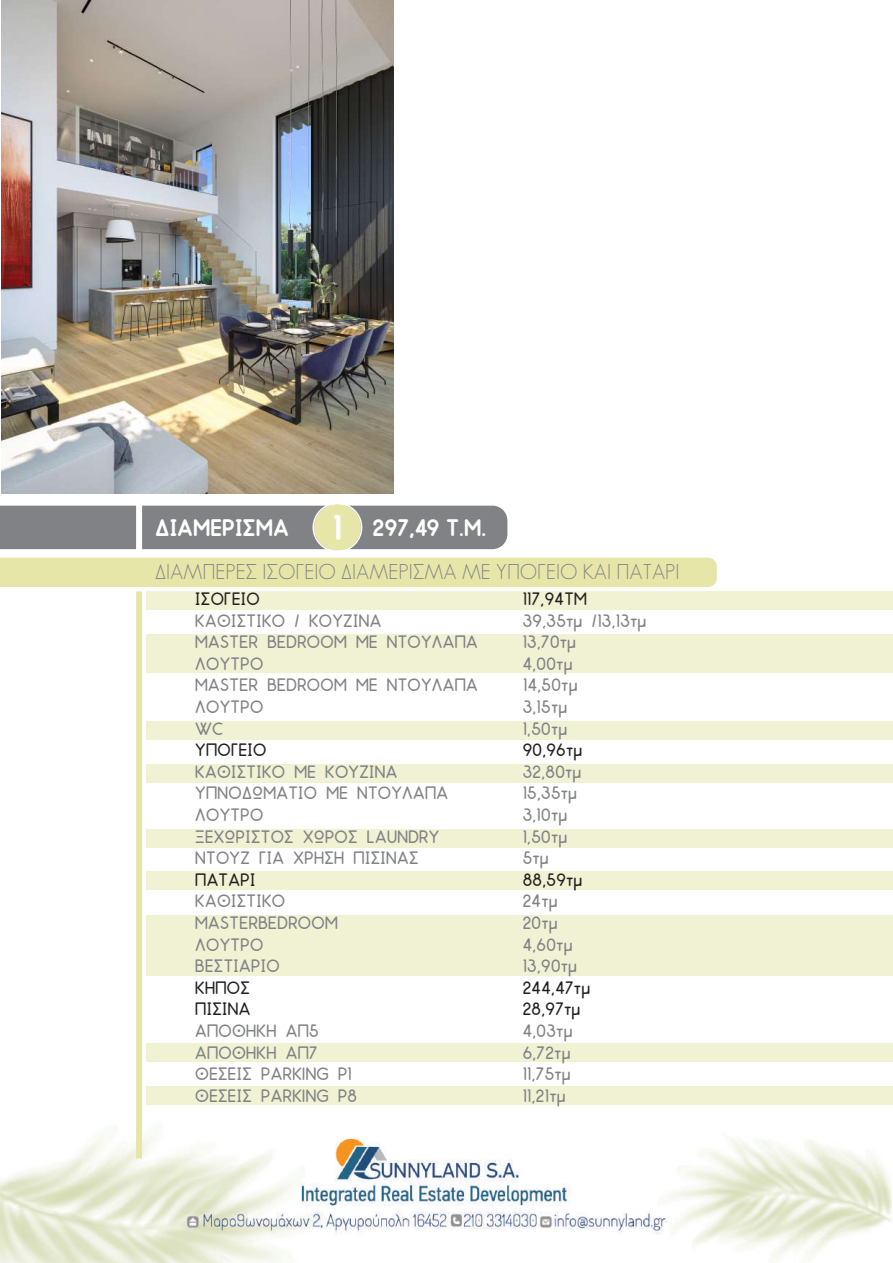
<style>
.page{position:relative;width:893px;height:1263px;background:#fff}
.page>*{position:absolute;margin:0;border:0;box-sizing:border-box;transform-origin:0 0}
.t1{font:700 24px "Aka Acid Odin";color:#fff}
.t2{font:300 21px "Aka Acid Geosans";color:#808285}
.t3{font:18px "Aka Acid Odin";color:#808285}
.t4{font:18px "Aka Acid Odin";color:#231f20}
.s1{font-size:36px}
</style>
<div class="page">
<div style="left:146px;top:591px;width:747px;height:18px;background:#f1f2d4"></div>
<div style="left:146px;top:871px;width:747px;height:18px;background:#f1f2d4"></div>
<div style="left:146px;top:634px;width:747px;height:39px;background:#f1f2d4"></div>
<div style="left:146px;top:721px;width:747px;height:18px;background:#f1f2d4"></div>
<div style="left:146px;top:764px;width:747px;height:18px;background:#f1f2d4"></div>
<div style="left:146px;top:829px;width:747px;height:18px;background:#f1f2d4"></div>
<div style="left:146px;top:915px;width:747px;height:60px;background:#f1f2d4"></div>
<div style="left:146px;top:1043px;width:747px;height:18px;background:#f1f2d4"></div>
<div style="left:146px;top:1087px;width:747px;height:18px;background:#f1f2d4"></div>
<img style="left:1px;top:1126px;width:891px;height:137px">
<div style="left:0;top:558px;width:717px;height:29px;background:#e5e6a7"></div>
<img style="left:1px;top:1px;width:392px;height:493px">
<svg style="left:0;top:504px;width:507px;height:47px;background:#919391"></svg>
<div style="left:136px;top:497px;width:6px;height:56px;background:#fff"></div>
<div style="left:136px;top:591px;width:6px;height:567px;background:#e5e6a7"></div>
<h1 class="t1" style="left:155px;top:519px;width:332px">ΔΙΑΜΕΡΙΣΜΑ <span class="s1">1</span> 297,49 Τ.Μ.</h1>
<p class="t2" style="left:155px;top:564px;width:526px">ΔΙΑΜΠΕΡΕΣ ΙΣΟΓΕΙΟ ΔΙΑΜΕΡΙΣΜΑ ΜΕ ΥΠΟΓΕΙΟ ΚΑΙ ΠΑΤΑΡΙ</p>
<p class="t4" style="left:195px;top:587px;width:66px">ΙΣΟΓΕΙΟ</p>
<p class="t4" style="left:522px;top:587px;width:66px">117,94ΤΜ</p>
<p class="t3" style="left:195px;top:609px;width:188px">ΚΑΘΙΣΤΙΚΟ / ΚΟΥΖΙΝΑ</p>
<p class="t3" style="left:522px;top:609px;width:126px">39,35τμ /13,13τμ</p>
<p class="t3" style="left:195px;top:630px;width:284px">MASTER BEDROOM ΜΕ ΝΤΟΥΛΑΠΑ</p>
<p class="t3" style="left:522px;top:630px;width:55px">13,70τμ</p>
<p class="t3" style="left:195px;top:652px;width:70px">ΛΟΥΤΡΟ</p>
<p class="t3" style="left:522px;top:652px;width:52px">4,00τμ</p>
<p class="t3" style="left:195px;top:674px;width:284px">MASTER BEDROOM ΜΕ ΝΤΟΥΛΑΠΑ</p>
<p class="t3" style="left:523px;top:674px;width:56px">14,50τμ</p>
<p class="t3" style="left:195px;top:695px;width:70px">ΛΟΥΤΡΟ</p>
<p class="t3" style="left:522px;top:695px;width:46px">3,15τμ</p>
<p class="t3" style="left:195px;top:717px;width:30px">WC</p>
<p class="t3" style="left:522px;top:717px;width:46px">1,50τμ</p>
<p class="t4" style="left:195px;top:738px;width:73px">ΥΠΟΓΕΙΟ</p>
<p class="t4" style="left:522px;top:738px;width:61px">90,96τμ</p>
<p class="t3" style="left:195px;top:760px;width:204px">ΚΑΘΙΣΤΙΚΟ ΜΕ ΚΟΥΖΙΝΑ</p>
<p class="t3" style="left:522px;top:760px;width:61px">32,80τμ</p>
<p class="t3" style="left:195px;top:782px;width:255px">ΥΠΝΟΔΩΜΑΤΙΟ ΜΕ ΝΤΟΥΛΑΠΑ</p>
<p class="t3" style="left:522px;top:782px;width:56px">15,35τμ</p>
<p class="t3" style="left:195px;top:803px;width:70px">ΛΟΥΤΡΟ</p>
<p class="t3" style="left:522px;top:803px;width:46px">3,10τμ</p>
<p class="t3" style="left:195px;top:825px;width:246px">ΞΕΧΩΡΙΣΤΟΣ ΧΩΡΟΣ LAUNDRY</p>
<p class="t3" style="left:522px;top:825px;width:46px">1,50τμ</p>
<p class="t3" style="left:195px;top:846px;width:225px">ΝΤΟΥΖ ΓΙΑ ΧΡΗΣΗ ΠΙΣΙΝΑΣ</p>
<p class="t3" style="left:522px;top:846px;width:28px">5τμ</p>
<p class="t4" style="left:195px;top:868px;width:62px">ΠΑΤΑΡΙ</p>
<p class="t4" style="left:522px;top:868px;width:61px">88,59τμ</p>
<p class="t3" style="left:195px;top:890px;width:92px">ΚΑΘΙΣΤΙΚΟ</p>
<p class="t3" style="left:522px;top:890px;width:37px">24τμ</p>
<p class="t3" style="left:195px;top:911px;width:144px">MASTERBEDROOM</p>
<p class="t3" style="left:522px;top:911px;width:37px">20τμ</p>
<p class="t3" style="left:195px;top:933px;width:70px">ΛΟΥΤΡΟ</p>
<p class="t3" style="left:522px;top:933px;width:52px">4,60τμ</p>
<p class="t3" style="left:195px;top:954px;width:86px">ΒΕΣΤΙΑΡΙΟ</p>
<p class="t3" style="left:522px;top:954px;width:56px">13,90τμ</p>
<p class="t4" style="left:195px;top:976px;width:56px">ΚΗΠΟΣ</p>
<p class="t4" style="left:522px;top:976px;width:69px">244,47τμ</p>
<p class="t4" style="left:195px;top:998px;width:57px">ΠΙΣΙΝΑ</p>
<p class="t4" style="left:522px;top:998px;width:59px">28,97τμ</p>
<p class="t3" style="left:195px;top:1019px;width:125px">ΑΠΟΘΗΚΗ ΑΠ5</p>
<p class="t3" style="left:522px;top:1019px;width:52px">4,03τμ</p>
<p class="t3" style="left:195px;top:1041px;width:124px">ΑΠΟΘΗΚΗ ΑΠ7</p>
<p class="t3" style="left:522px;top:1041px;width:50px">6,72τμ</p>
<p class="t3" style="left:195px;top:1062px;width:158px">ΘΕΣΕΙΣ PARKING Ρ1</p>
<p class="t3" style="left:522px;top:1062px;width:50px">11,75τμ</p>
<p class="t3" style="left:195px;top:1084px;width:164px">ΘΕΣΕΙΣ PARKING Ρ8</p>
<p class="t3" style="left:522px;top:1084px;width:45px">11,21τμ</p>
</div>
